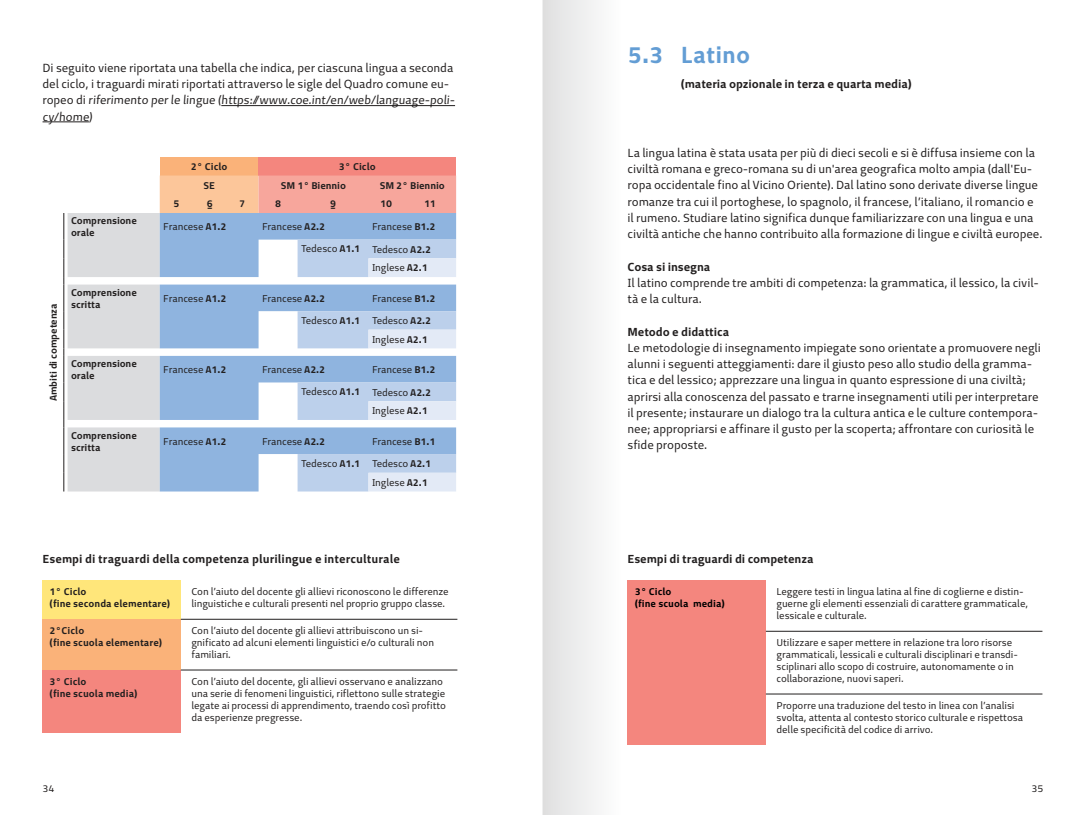
<style>
.page{position:relative;width:1085px;height:815px;background:#fff}
.page>*{position:absolute;margin:0;border:0;box-sizing:border-box;transform-origin:0 0}
.t1{font:700 23.75px "Test Me Sans 02";color:#639dd4}
.t2{font:11.88px/16.2px "Test Me Sans 02";letter-spacing:-.01em;color:#221f1f}
.t3{font:700 11.88px "Test Me Sans 02";letter-spacing:-.01em;color:#221f1f}
.t4{font:10px/12px "Test Me Sans 02";letter-spacing:-.01em;color:#221f1f}
.t5{font:700 10px/12px "Test Me Sans 02";letter-spacing:-.01em;color:#221f1f}
.t6{font:700 10px/12px "Test Me Sans 02";color:#000}
.s1{font-weight:700}
</style>
<div class="page">
<hr style="left:221px;top:105px;width:234px;height:1px;background:#221f1f">
<hr style="left:43px;top:122px;width:46px;height:1px;background:#221f1f">
<div style="left:43px;top:581px;width:138px;height:38px;background:#ffe67a"></div>
<div style="left:43px;top:619px;width:138px;height:51px;background:#fab279"></div>
<div style="left:43px;top:670px;width:138px;height:63px;background:#f4867e"></div>
<hr style="left:181px;top:619px;width:276px;height:1px;background:#221f1f">
<hr style="left:181px;top:670px;width:276px;height:1px;background:#221f1f">
<div style="left:160px;top:157px;width:98px;height:19px;background:#fab279"></div>
<div style="left:258px;top:157px;width:198px;height:19px;background:#f4867e"></div>
<svg style="left:64px;top:176px;width:392px;height:315px;background:#c2cde0"></svg>
<div style="left:627px;top:581px;width:138px;height:164px;background:#f4867e"></div>
<hr style="left:765px;top:631px;width:277px;height:1px;background:#221f1f">
<hr style="left:765px;top:694px;width:277px;height:1px;background:#221f1f">
<img style="left:542px;top:0;width:55px;height:815px">
<p class="t2" style="left:43px;top:60px;width:415px">Di seguito viene riportata una tabella che indica, per ciascuna lingua a seconda del ciclo, i traguardi mirati riportati attraverso le sigle del Quadro comune eu&shy;ropeo di riferimento per le lingue (https://www.coe.int/en/web/language-poli&shy;cy/home)</p>
<p class="t5" style="left:191px;top:161px;width:38px">2° Ciclo</p>
<p class="t5" style="left:339px;top:161px;width:38px">3° Ciclo</p>
<p class="t5" style="left:203px;top:180px;width:13px">SE</p>
<p class="t5" style="left:281px;top:180px;width:67px">SM 1° Biennio</p>
<p class="t5" style="left:380px;top:180px;width:67px">SM 2° Biennio</p>
<p class="t5" style="left:48px;top:401px;width:100px;rotate:-90deg">Ambiti di competenza</p>
<p class="t5" style="left:173px;top:199px;width:8px">5</p>
<p class="t5" style="left:207px;top:199px;width:8px">6</p>
<p class="t5" style="left:239px;top:199px;width:8px">7</p>
<p class="t5" style="left:275px;top:199px;width:8px">8</p>
<p class="t5" style="left:330px;top:199px;width:7px">9</p>
<p class="t5" style="left:380px;top:199px;width:13px">10</p>
<p class="t5" style="left:424px;top:199px;width:13px">11</p>
<p class="t5" style="left:71px;top:216px;width:67px">Comprensione orale</p>
<p class="t4" style="left:163px;top:221px;width:65px">Francese <span class="s1">A1.2</span></p>
<p class="t4" style="left:262px;top:221px;width:65px">Francese <span class="s1">A2.2</span></p>
<p class="t4" style="left:372px;top:221px;width:65px">Francese <span class="s1">B1.2</span></p>
<p class="t4" style="left:372px;top:240px;width:61px;line-height:18.9px;text-indent:-71px">Tedesco <span class="s1">A1.1</span> Tedesco <span class="s1">A2.2<br></span>Inglese <span class="s1">A2.1</span></p>
<p class="t5" style="left:71px;top:287px;width:67px">Comprensione scritta</p>
<p class="t4" style="left:163px;top:293px;width:65px">Francese <span class="s1">A1.2</span></p>
<p class="t4" style="left:262px;top:293px;width:65px">Francese <span class="s1">A2.2</span></p>
<p class="t4" style="left:372px;top:293px;width:65px">Francese <span class="s1">B1.2</span></p>
<p class="t4" style="left:372px;top:312px;width:61px;line-height:18.8px;text-indent:-71px">Tedesco <span class="s1">A1.1</span> Tedesco <span class="s1">A2.2<br></span>Inglese <span class="s1">A2.1</span></p>
<p class="t5" style="left:71px;top:359px;width:67px">Comprensione orale</p>
<p class="t4" style="left:163px;top:364px;width:65px">Francese <span class="s1">A1.2</span></p>
<p class="t4" style="left:262px;top:364px;width:65px">Francese <span class="s1">A2.2</span></p>
<p class="t4" style="left:372px;top:364px;width:65px">Francese <span class="s1">B1.2</span></p>
<p class="t4" style="left:372px;top:383px;width:61px;line-height:18.9px;text-indent:-71px">Tedesco <span class="s1">A1.1</span> Tedesco <span class="s1">A2.2<br></span>Inglese <span class="s1">A2.1</span></p>
<p class="t5" style="left:71px;top:430px;width:67px">Comprensione scritta</p>
<p class="t4" style="left:163px;top:436px;width:65px">Francese <span class="s1">A1.2</span></p>
<p class="t4" style="left:262px;top:436px;width:65px">Francese <span class="s1">A2.2</span></p>
<p class="t4" style="left:372px;top:436px;width:65px">Francese <span class="s1">B1.1</span></p>
<p class="t4" style="left:372px;top:455px;width:61px;line-height:18.9px;text-indent:-71px">Tedesco <span class="s1">A1.1</span> Tedesco <span class="s1">A2.1<br></span>Inglese <span class="s1">A2.1</span></p>
<p class="t3" style="left:43px;top:554px;width:359px">Esempi di traguardi della competenza plurilingue e interculturale</p>
<p class="t5" style="left:50px;top:587px;width:122px">1° Ciclo<br>(fine seconda elementare)</p>
<p class="t4" style="left:191px;top:586px;width:259px">Con l’aiuto del docente gli allievi riconoscono le differenze linguistiche e culturali presenti nel proprio gruppo classe.</p>
<p class="t5" style="left:50px;top:625px;width:114px">2°Ciclo<br>(fine scuola elementare)</p>
<p class="t4" style="left:191px;top:625px;width:244px">Con l’aiuto del docente gli allievi attribuiscono un si&shy;gnificato ad alcuni elementi linguistici e/o culturali non familiari.</p>
<p class="t5" style="left:50px;top:676px;width:89px">3° Ciclo<br>(fine scuola media)</p>
<p class="t4" style="left:191px;top:676px;width:256px">Con l’aiuto del docente, gli allievi osservano e analizzano una serie di fenomeni linguistici, riflettono sulle strategie legate ai processi di apprendimento, traendo così profitto da esperienze pregresse.</p>
<h1 class="t1" style="left:627px;top:45px;width:124px">5.3 Latino</h1>
<p class="t3" style="left:681px;top:79px;width:232px">(materia opzionale in terza e quarta media)</p>
<p class="t2" style="left:627px;top:145px;width:416px">La lingua latina è stata usata per più di dieci secoli e si è diffusa insieme con la civiltà romana e greco-romana su di un'area geografica molto ampia (dall'Eu&shy;ropa occidentale fino al Vicino Oriente). Dal latino sono derivate diverse lingue romanze tra cui il portoghese, lo spagnolo, il francese, l’italiano, il romancio e il rumeno. Studiare latino significa dunque familiarizzare con una lingua e una civiltà antiche che hanno contribuito alla formazione di lingue e civiltà europee.</p>
<p class="t3" style="left:627px;top:262px;width:84px">Cosa si insegna</p>
<p class="t2" style="left:627px;top:275px;width:413px">Il latino comprende tre ambiti di competenza: la grammatica, il lessico, la civil&shy;tà e la cultura.</p>
<p class="t3" style="left:627px;top:327px;width:103px">Metodo e didattica</p>
<p class="t2" style="left:627px;top:340px;width:415px">Le metodologie di insegnamento impiegate sono orientate a promuovere negli alunni i seguenti atteggiamenti: dare il giusto peso allo studio della gramma&shy;tica e del lessico; apprezzare una lingua in quanto espressione di una civiltà; aprirsi alla conoscenza del passato e trarne insegnamenti utili per interpretare il presente; instaurare un dialogo tra la cultura antica e le culture contempora&shy;nee; appropriarsi e affinare il gusto per la scoperta; affrontare con curiosità le sfide proposte.</p>
<p class="t3" style="left:627px;top:554px;width:187px">Esempi di traguardi di competenza</p>
<p class="t6" style="left:634px;top:587px;width:92px">3° Ciclo<br>(fine scuola media)</p>
<p class="t4" style="left:776px;top:586px;width:253px">Leggere testi in lingua latina al fine di coglierne e distin&shy;guerne gli elementi essenziali di carattere grammaticale, lessicale e culturale.</p>
<p class="t4" style="left:776px;top:637px;width:243px">Utilizzare e saper mettere in relazione tra loro risorse grammaticali, lessicali e culturali disciplinari e transdi&shy;sciplinari allo scopo di costruire, autonomamente o in collaborazione, nuovi saperi.</p>
<p class="t4" style="left:776px;top:700px;width:248px">Proporre una traduzione del testo in linea con l’analisi svolta, attenta al contesto storico culturale e rispettosa delle specificità del codice di arrivo.</p>
<p class="t4" style="left:43px;top:784px;width:13px">34</p>
<p class="t4" style="left:1031px;top:784px;width:13px">35</p>
</div>
